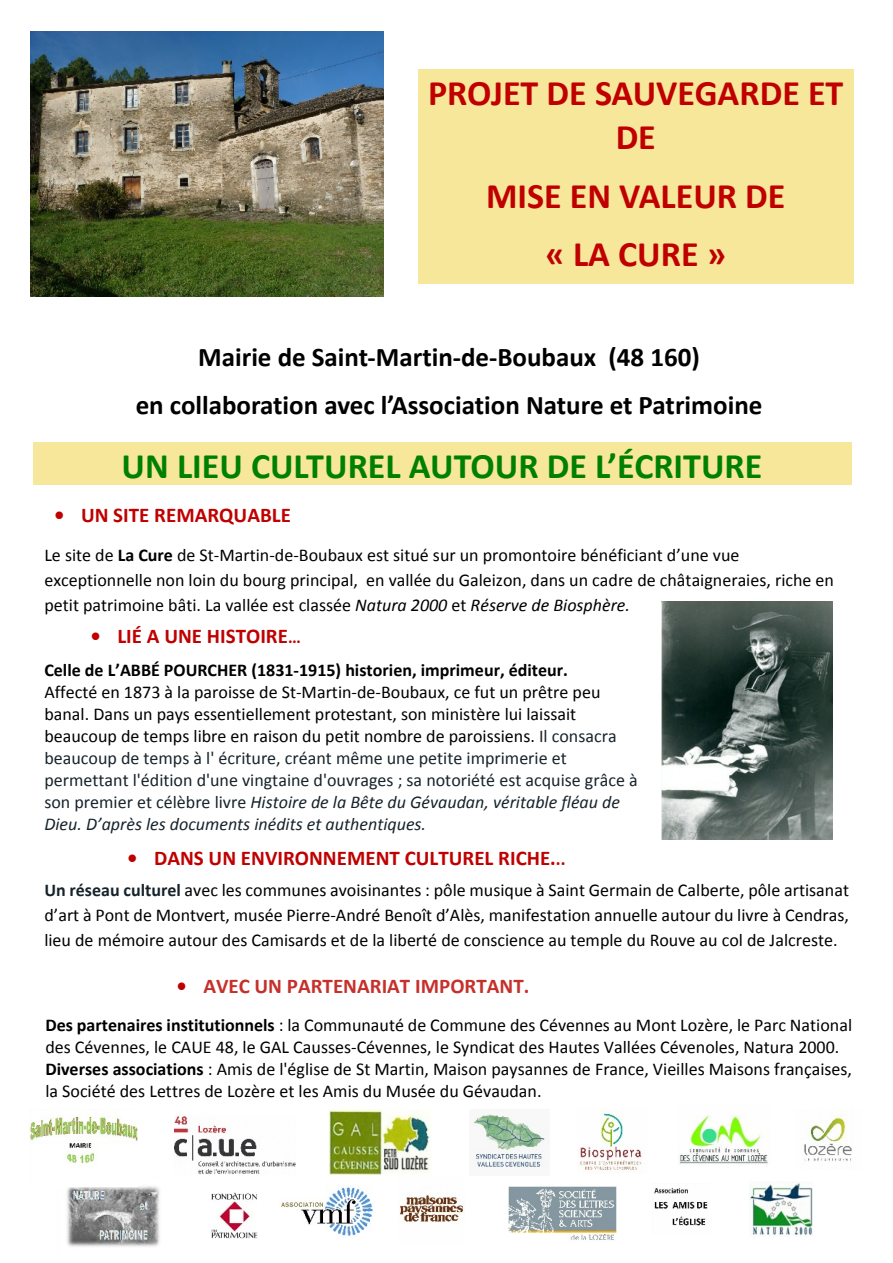
<style>
.page{position:relative;width:893px;height:1263px;background:#fff}
.page>*{position:absolute;margin:0;border:0;box-sizing:border-box;transform-origin:0 0}
.t1{font:700 36px/44px "Calibri";color:#c00000;text-align:center}
.t2{font:700 36px "Calibri";color:#008000}
.t3{font:700 27px/48.3px "Calibri";color:#000;text-align:center}
.t4{font:700 21px "Calibri";color:#c00000}
.t5{font:700 21px "Calibri";color:#c6302b}
.t6{font:18px/22px "Calibri";color:#000}
.t7{font:700 18px "Calibri";color:#000}
.s1{font-weight:700}
.s2{font-style:italic}
.s3{font-size:18px}
.s4{color:#17232b}
.s5{font-style:italic;color:#17232b}
.s6{font-weight:700;color:#17232b}
.s7{color:#c00000}
</style>
<div class="page">
<div style="left:418px;top:69px;width:436px;height:215px;background:#f7e79b"></div>
<img style="left:662px;top:601px;width:171px;height:238px">
<div style="left:33px;top:442px;width:818px;height:43px;background:#f7e79b"></div>
<img style="left:469px;top:1110px;width:80px;height:58px">
<img style="left:174px;top:1115px;width:122px;height:59px">
<img style="left:211px;top:1192px;width:47px;height:47px">
<img style="left:281px;top:1187px;width:93px;height:50px">
<img style="left:67px;top:1186px;width:93px;height:61px">
<img style="left:399px;top:1194px;width:65px;height:28px">
<img style="left:30px;top:32px;width:353px;height:264px">
<img style="left:29px;top:1115px;width:109px;height:51px">
<img style="left:580px;top:1111px;width:62px;height:59px">
<img style="left:679px;top:1115px;width:89px;height:49px">
<img style="left:804px;top:1117px;width:48px;height:44px">
<img style="left:330px;top:1110px;width:102px;height:65px">
<img style="left:509px;top:1186px;width:108px;height:54px">
<img style="left:749px;top:1182px;width:63px;height:54px">
<img style="left:654px;top:1188px;width:54px;height:38px">
<h1 class="t1" style="left:428px;top:74px;width:417px">PROJET DE SAUVEGARDE ET<br>DE</h1>
<h1 class="t1" style="left:486px;top:169px;width:301px;line-height:58.7px">MISE EN VALEUR DE « LA CURE »</h1>
<h2 class="t3" style="left:136px;top:335px;width:628px">Mairie de Saint-Martin-de-Boubaux (48 160)<br>en collaboration avec l’Association Nature et Patrimoine</h2>
<h1 class="t2" style="left:122px;top:451px;width:642px">UN LIEU CULTUREL AUTOUR DE L’ÉCRITURE</h1>
<p class="t4" style="left:54px;top:506px;width:238px">• UN SITE REMARQUABLE</p>
<p class="t6" style="left:44px;top:544px;width:791px;line-height:25px">Le site de <span class="s1">La Cure</span> de St-Martin-de-Boubaux est situé sur un promontoire bénéficiant d’une vue exceptionnelle non loin du bourg principal, en vallée du Galeizon, dans un cadre de châtaigneraies, riche en petit patrimoine bâti. La vallée est classée <span class="s2">Natura 2000</span> et <span class="s2">Réserve de Biosphère.</span></p>
<p class="t4" style="left:90px;top:628px;width:212px">• LIÉ A UNE HISTOIRE<span class="s3">…</span></p>
<p class="t7" style="left:44px;top:662px;width:525px">Celle de L’ABBÉ POURCHER (1831-1915) historien, imprimeur, éditeur.</p>
<p class="t6" style="left:44px;top:682px;width:595px">Affecté en 1873 à la paroisse de St-Martin-de-Boubaux, ce fut un prêtre peu banal. Dans un pays essentiellement protestant, son ministère lui laissait beaucoup de temps libre en raison du petit nombre de paroissiens. <span class="s4">Il consacra beaucoup de temps à l' écriture, créant même une petite imprimerie et permettant l'édition d'une vingtaine d'ouvrages ; sa notoriété est acquise grâce à son premier et célèbre livre</span> <span class="s5">Histoire de la Bête du Gévaudan, véritable fléau de Dieu. D’après les documents inédits et authentiques.</span></p>
<p class="t4" style="left:127px;top:849px;width:440px">• DANS UN ENVIRONNEMENT CULTUREL RICHE.<span class="s3">..</span></p>
<p class="t6" style="left:44px;top:879px;width:806px;line-height:25px;text-align:justify"><span class="s6">Un réseau culturel</span> avec les communes avoisinantes : pôle musique à Saint Germain de Calberte, pôle artisanat d’art à Pont de Montvert, musée Pierre-André Benoît d’Alès, manifestation annuelle autour du livre à Cendras, lieu de mémoire autour des Camisards et de la liberté de conscience au temple du Rouve au col de Jalcreste.</p>
<p class="t5" style="left:176px;top:977px;width:354px"><span class="s7">•</span> AVEC UN PARTENARIAT IMPORTANT.</p>
<p class="t6" style="left:45px;top:1015px;width:808px"><span class="s1">Des partenaires institutionnels</span> : la Communauté de Commune des Cévennes au Mont Lozère, le Parc National des Cévennes, le CAUE 48, le GAL Causses-Cévennes, le Syndicat des Hautes Vallées Cévenoles, Natura 2000.<br><span class="s1">Diverses associations</span> : Amis de l'église de St Martin, Maison paysannes de France, Vieilles Maisons françaises, la Société des Lettres de Lozère et les Amis du Musée du Gévaudan.</p>
</div>
